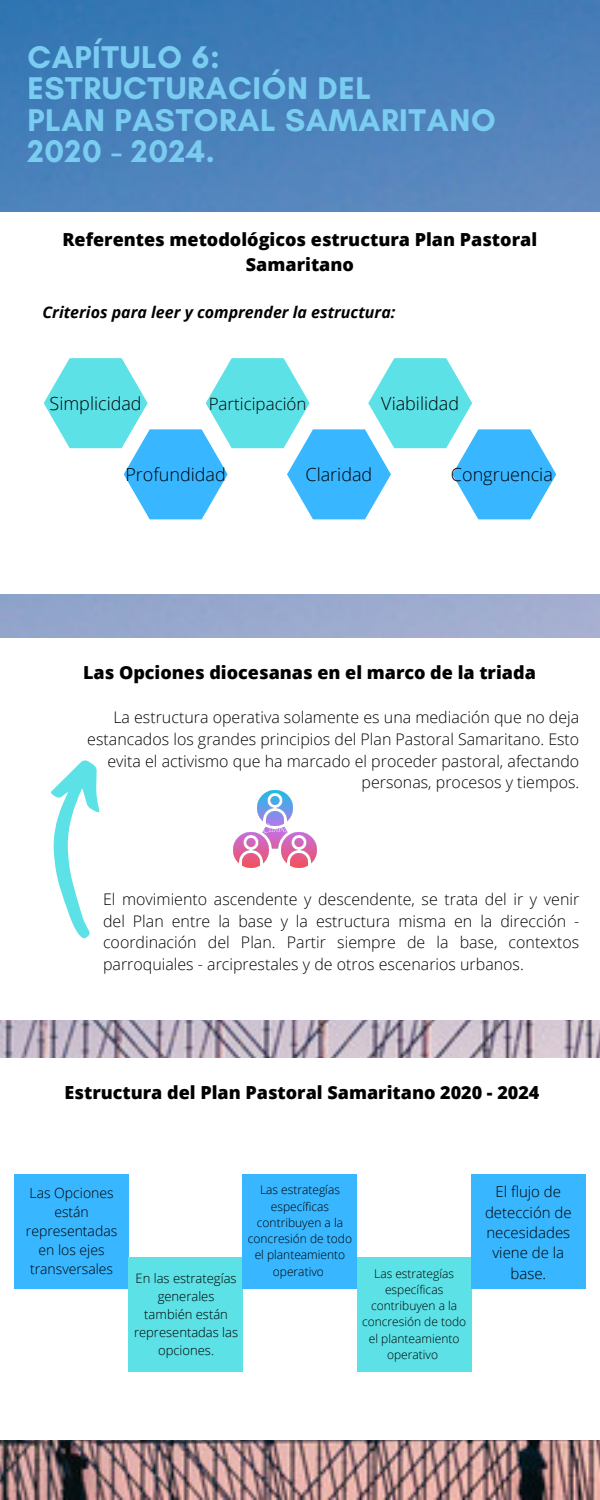
<style>
.page{position:relative;width:600px;height:1500px;background:#fff}
.page>*{position:absolute;margin:0;border:0;box-sizing:border-box;transform-origin:0 0}
.t1{font:700 32px "Glacial Indifference";letter-spacing:.02em;color:#7acdf1}
.t2{font:800 18px/24.8px "Open Sans";color:#000;text-align:center}
.t3{font:300 18px "Open Sans";color:#000}
.t4{font:300 17px "Open Sans";color:#000}
.t5{font:300 16px/21.8px "Open Sans";color:#000;text-align:right}
.t6{font:italic 700 16px "Open Sans";color:#000}
.t7{font:300 15px/20.3px "Open Sans";color:#000;text-align:center}
.t8{font:300 14px/18.9px "Open Sans";color:#000;text-align:center}
.t9{font:300 13px/17.9px "Open Sans";color:#000;text-align:center}
.t10{font:300 12px/16.3px "Open Sans";color:#000;text-align:center}
</style>
<div class="page">
<img style="left:0;top:0;width:600px;height:1500px">
<div style="left:0;top:212px;width:600px;height:382px;background:#fff"></div>
<div style="left:0;top:638px;width:600px;height:382px;background:#fff"></div>
<svg style="left:44px;top:358px;width:512px;height:161px"></svg>
<svg style="left:51px;top:760px;width:49px;height:179px"></svg>
<img style="left:233px;top:790px;width:84px;height:78px">
<div style="left:0;top:1058px;width:600px;height:382px;background:#fff"></div>
<div style="left:15px;top:1174px;width:114px;height:114px;background:#38b6ff"></div>
<div style="left:129px;top:1257px;width:114px;height:114px;background:#5ce1e6"></div>
<div style="left:357px;top:1257px;width:114px;height:114px;background:#5ce1e6"></div>
<div style="left:243px;top:1174px;width:114px;height:114px;background:#38b6ff"></div>
<div style="left:471px;top:1174px;width:114px;height:114px;background:#38b6ff"></div>
<p class="t1" style="left:27px;top:37px;width:194px">CAPÍTULO 6:</p>
<p class="t1" style="left:27px;top:69px;width:345px">ESTRUCTURACIÓN DEL</p>
<p class="t1" style="left:27px;top:100px;width:470px">PLAN PASTORAL SAMARITANO</p>
<p class="t1" style="left:27px;top:132px;width:189px">2020 - 2024.</p>
<p class="t2" style="left:62px;top:227px;width:476px">Referentes metodológicos estructura Plan Pastoral<br>Samaritano</p>
<p class="t6" style="left:42px;top:301px;width:354px">Criterios para leer y comprender la estructura:</p>
<p class="t3" style="left:50px;top:390px;width:94px">Simplicidad</p>
<p class="t4" style="left:209px;top:392px;width:99px">Participación</p>
<p class="t3" style="left:381px;top:390px;width:79px">Viabilidad</p>
<p class="t3" style="left:125px;top:462px;width:102px">Profundidad</p>
<p class="t3" style="left:306px;top:462px;width:68px">Claridad</p>
<p class="t3" style="left:451px;top:462px;width:103px">Congruencia</p>
<p class="t2" style="left:83px;top:660px;width:454px">Las Opciones diocesanas en el marco de la triada</p>
<p class="t5" style="left:87px;top:706px;width:494px">La estructura operativa solamente es una mediación que no deja estancados los grandes principios del Plan Pastoral Samaritano. Esto evita el activismo que ha marcado el proceder pastoral, afectando personas, procesos y tiempos.</p>
<p class="t5" style="left:103px;top:888px;width:478px;text-align:justify">El movimiento ascendente y descendente, se trata del ir y venir del Plan entre la base y la estructura misma en la dirección - coordinación del Plan. Partir siempre de la base, contextos parroquiales - arciprestales y de otros escenarios urbanos.</p>
<p class="t2" style="left:65px;top:1080px;width:476px">Estructura del Plan Pastoral Samaritano 2020 - 2024</p>
<p class="t8" style="left:26px;top:1183px;width:93px">Las Opciones están representadas en los ejes transversales</p>
<p class="t9" style="left:134px;top:1269px;width:106px">En las estrategías generales también están representadas las opciones.</p>
<p class="t10" style="left:248px;top:1182px;width:106px">Las estrategías específicas contribuyen a la concresión de todo el planteamiento operativo</p>
<p class="t10" style="left:362px;top:1265px;width:106px">Las estrategías específicas contribuyen a la concresión de todo el planteamiento operativo</p>
<p class="t7" style="left:485px;top:1181px;width:88px">El flujo de detección de necesidades viene de la base.</p>
</div>
